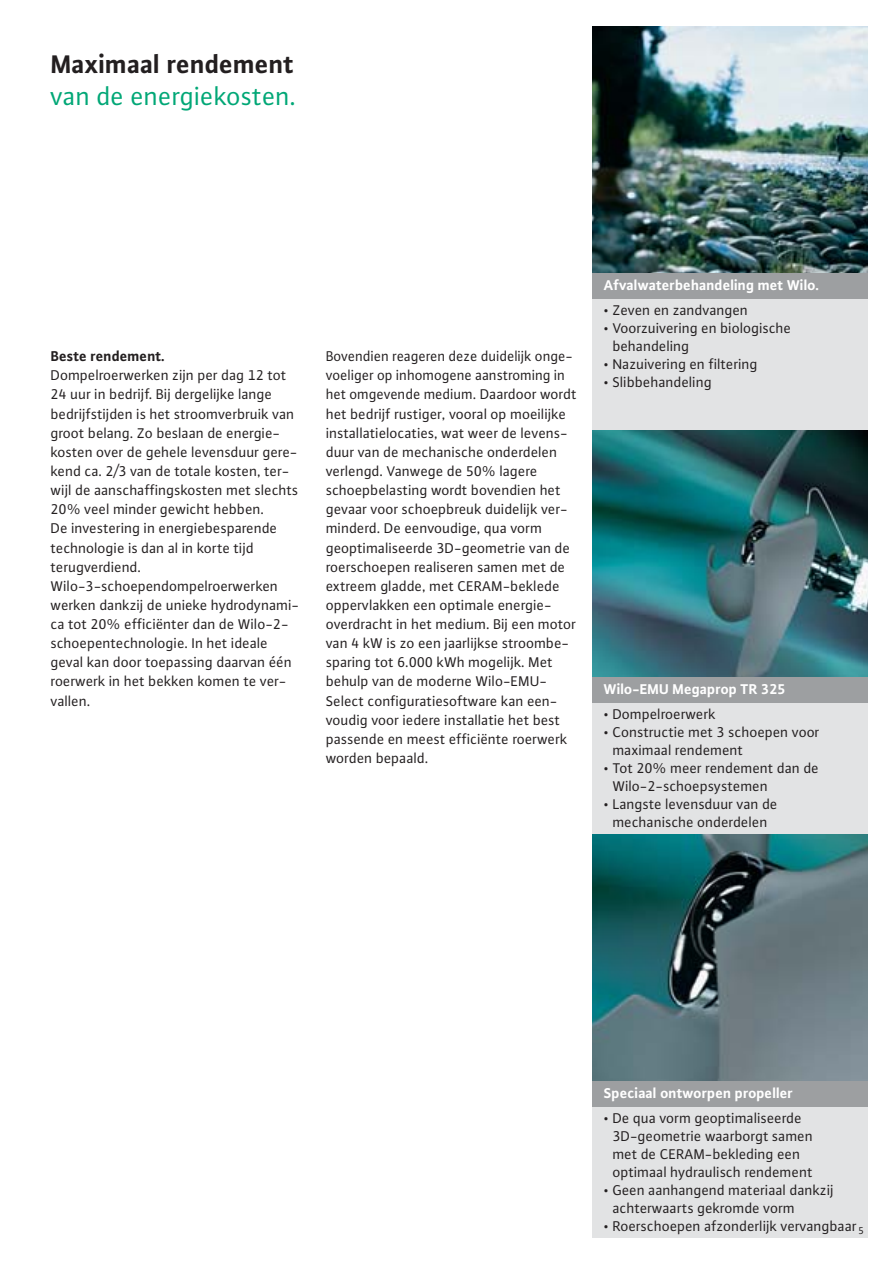
<style>
.page{position:relative;width:893px;height:1263px;background:#fff}
.page>*{position:absolute;margin:0;border:0;box-sizing:border-box;transform-origin:0 0}
.t1{font:27px "WILO Plus TF";color:#00a776}
.t2{font:700 27px "WILO Plus TF";color:#231f20}
.t3{font:15px/19.2px "WILO Plus TF";color:#231f20}
.t4{font:700 15px "WILO Plus TF";color:#fff}
.t5{font:700 15px "WILO Plus TF";color:#231f20}
.t6{font:10.5px "WILO Plus TF";color:#231f20}
</style>
<div class="page">
<div style="left:592px;top:26px;width:275px;height:1212px;background:#e2e3e4"></div>
<img style="left:592px;top:430px;width:275px;height:247px">
<div style="left:592px;top:677px;width:275px;height:25px;background:#9d9fa1"></div>
<img style="left:592px;top:834px;width:275px;height:247px">
<div style="left:592px;top:1081px;width:275px;height:25px;background:#9d9fa1"></div>
<img style="left:592px;top:26px;width:275px;height:247px">
<div style="left:592px;top:273px;width:275px;height:25px;background:#9d9fa1"></div>
<h1 class="t2" style="left:51px;top:54px;width:244px">Maximaal rendement</h1>
<h1 class="t1" style="left:51px;top:86px;width:247px">van de energiekosten.</h1>
<p class="t5" style="left:51px;top:350px;width:116px">Beste rendement.</p>
<p class="t3" style="left:51px;top:367px;width:250px">Dompelroerwerken zijn per dag 12 tot 24 uur in bedrijf. Bij dergelijke lange bedrijfstijden is het stroomverbruik van groot belang. Zo beslaan de energie&shy;kosten over de gehele levensduur gere&shy;kend ca. 2/3 van de totale kosten, ter&shy;wijl de aanschaffingskosten met slechts 20% veel minder gewicht hebben.<br>De investering in energiebesparende technologie is dan al in korte tijd terugverdiend.<br>Wilo-3-schoependompelroerwerken werken dankzij de unieke hydrodynami&shy;ca tot 20% efficiënter dan de Wilo-2- schoepentechnologie. In het ideale geval kan door toepassing daarvan één roerwerk in het bekken komen te ver&shy;vallen.</p>
<p class="t3" style="left:326px;top:348px;width:252px">Bovendien reageren deze duidelijk onge&shy;voeliger op inhomogene aanstroming in het omgevende medium. Daardoor wordt het bedrijf rustiger, vooral op moeilijke installatielocaties, wat weer de levens&shy;duur van de mechanische onderdelen verlengd. Vanwege de 50% lagere schoepbelasting wordt bovendien het gevaar voor schoepbreuk duidelijk ver&shy;minderd. De eenvoudige, qua vorm geoptimaliseerde 3D-geometrie van de roerschoepen realiseren samen met de extreem gladde, met CERAM-beklede oppervlakken een optimale energie&shy;overdracht in het medium. Bij een motor van 4 kW is zo een jaarlijkse stroombe&shy;sparing tot 6.000 kWh mogelijk. Met behulp van de moderne Wilo-EMU-Select configuratiesoftware kan een&shy;voudig voor iedere installatie het best passende en meest efficiënte roerwerk worden bepaald.</p>
<p class="t4" style="left:604px;top:280px;width:217px">Afvalwaterbehandeling met Wilo.</p>
<p class="t3" style="left:604px;top:302px;width:146px">• Zeven en zandvangen</p>
<p class="t3" style="left:612px;top:321px;width:180px;line-height:18px;text-indent:-9px">• Voorzuivering en biologische behandeling</p>
<p class="t3" style="left:604px;top:356px;width:155px">• Nazuivering en filtering</p>
<p class="t3" style="left:604px;top:374px;width:109px">• Slibbehandeling</p>
<p class="t4" style="left:604px;top:684px;width:183px">Wilo-EMU Megaprop TR 325</p>
<p class="t3" style="left:604px;top:706px;width:113px">• Dompelroerwerk</p>
<p class="t3" style="left:612px;top:725px;width:208px;line-height:18px;text-indent:-9px">• Constructie met 3 schoepen voor maximaal rendement</p>
<p class="t3" style="left:612px;top:761px;width:208px;line-height:18px;text-indent:-9px">• Tot 20% meer rendement dan de<br>Wilo-2-schoepsystemen</p>
<p class="t3" style="left:604px;top:797px;width:175px;line-height:18px;text-align:center">• Langste levensduur van de mechanische onderdelen</p>
<p class="t4" style="left:604px;top:1088px;width:191px">Speciaal ontworpen propeller</p>
<p class="t3" style="left:612px;top:1111px;width:202px;line-height:18px;text-indent:-9px">• De qua vorm geoptimaliseerde<br>3D-geometrie waarborgt samen met de CERAM-bekleding een optimaal hydraulisch rendement</p>
<p class="t3" style="left:612px;top:1183px;width:223px;line-height:18px;text-indent:-9px">• Geen aanhangend materiaal dankzij achterwaarts gekromde vorm</p>
<p class="t3" style="left:604px;top:1218px;width:254px">• Roerschoepen afzonderlijk vervangbaar</p>
<p class="t6" style="left:858px;top:1227px;width:7px">5</p>
</div>
